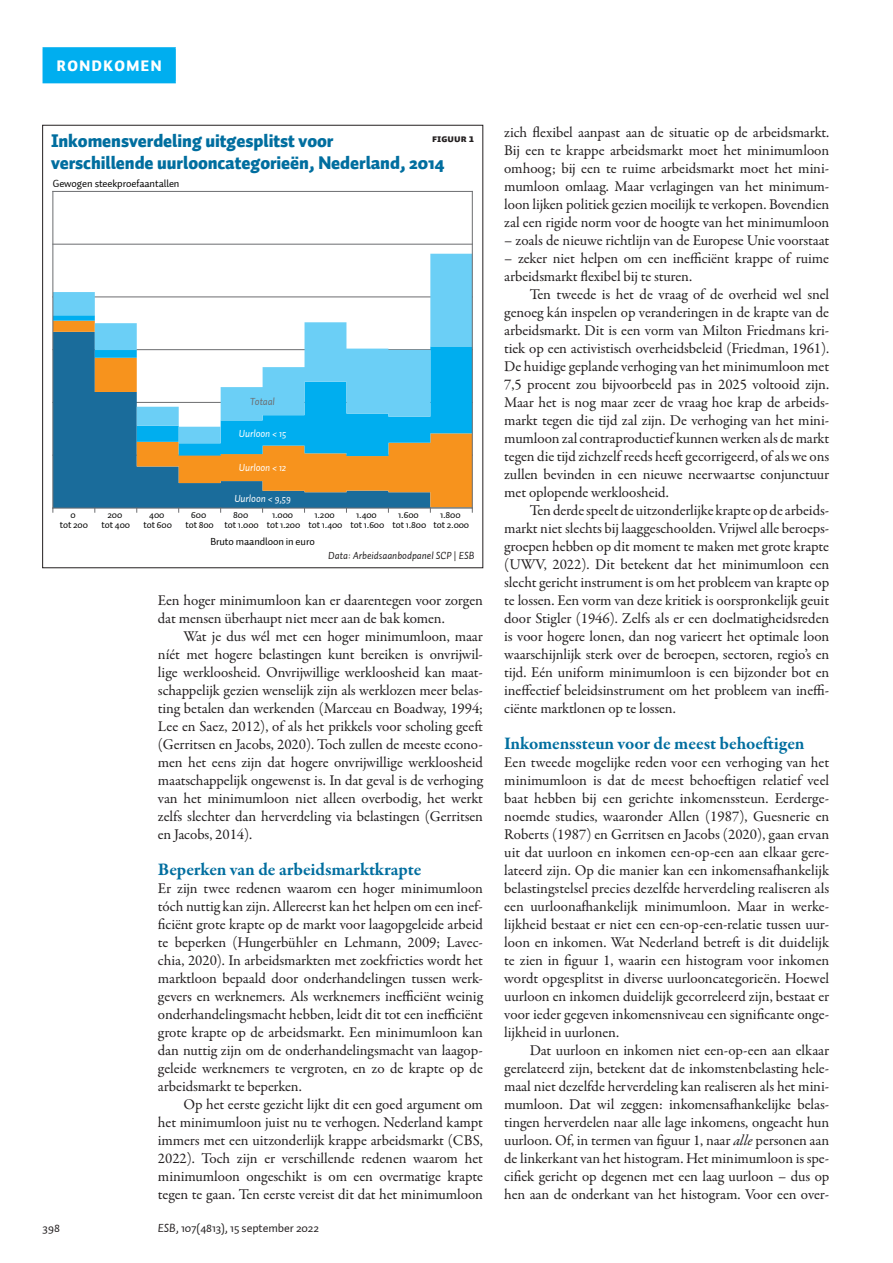
<style>
.page{position:relative;width:893px;height:1263px;background:#fff}
.page>*{position:absolute;margin:0;border:0;box-sizing:border-box;transform-origin:0 0}
.FIGUURKOP{font:900 18px "Auto 1";letter-spacing:-.005em;color:#006e9f}
.TUSSENKOP{font:700 18px "Garamond Premr Pro";letter-spacing:-.005em;color:#006e9f}
.PLAT_VervolgAlinea{font:15px/18px "Garamond Premr Pro";letter-spacing:-.005em;color:#231f20;text-align:justify}
.PLAT_EersteAlinea{font:15px/18px "Garamond Premr Pro";letter-spacing:-.005em;color:#231f20;text-align:justify}
.THEMATITELBLOK{font:900 15px "Auto 1";letter-spacing:.1em;color:#fff}
.t1{font:12px "Auto 1";letter-spacing:-.005em;color:#231f20}
.t2{font:10.5px "Auto 1";letter-spacing:-.01em;color:#050504}
.t3{font:italic 10.5px "Auto 1";letter-spacing:-.01em;color:#fff}
.FIGUUR_BRONVERMELDIN{font:italic 10.5px "Auto 1";color:#231f20}
.FIGUURNUMMMER{font:10.5px "Auto 1 Black Sm Cp";color:#231f20}
.t4{font:italic 10.5px "Auto 1";letter-spacing:-.01em;color:#6c6d70}
.t5{font:9.75px/9.8px "Auto 1";letter-spacing:-.01em;color:#050504;text-align:center}
.s1{font-style:normal}
.s2{font-style:italic}
</style>
<div class="page">
<hr style="left:53px;top:244px;width:419px;height:1px;background:#6c6d70">
<svg style="left:54px;top:456px;width:418px;height:51px;background:#897f5c"></svg>
<svg style="left:54px;top:443px;width:418px;height:13px;background:#6d9687"></svg>
<svg style="left:54px;top:254px;width:418px;height:189px"></svg>
<hr style="left:53px;top:191px;width:419px;height:1px;background:#6c6d70">
<hr style="left:53px;top:191px;width:1px;height:317px;background:#6c6d70">
<hr style="left:53px;top:508px;width:419px;height:1px;background:#6c6d70">
<hr style="left:472px;top:191px;width:1px;height:317px;background:#6c6d70">
<div style="left:43px;top:48px;width:132px;height:35px;background:#00aeef"></div>
<hr style="left:43px;top:47px;width:133px;height:2px;background:#00aeef">
<hr style="left:174px;top:49px;width:2px;height:33px;background:#00aeef">
<hr style="left:43px;top:82px;width:133px;height:1px;background:#00aeef">
<p class="THEMATITELBLOK" style="left:57px;top:56px;width:106px">RONDKOMEN</p>
<p class="FIGUURKOP" style="left:51px;top:129px;width:284px">Inkomensverdeling uitgesplitst voor</p>
<p class="FIGUURKOP" style="left:51px;top:150px;width:395px">verschillende uurlooncategorieën, Nederland, 2014</p>
<p class="FIGUURNUMMMER" style="left:432px;top:132px;width:44px">FIGUUR 1</p>
<p class="t2" style="left:53px;top:176px;width:128px">Gewogen steekproefaantallen</p>
<p class="t4" style="left:250px;top:395px;width:26px">Totaal</p>
<p class="t3" style="left:239px;top:426px;width:49px">Uurloon &lt; 15</p>
<p class="t3" style="left:239px;top:461px;width:49px">Uurloon &lt; 12</p>
<p class="t3" style="left:234px;top:492px;width:58px">Uurloon &lt; 9,59</p>
<p class="t5" style="left:60px;top:510px;width:30px">0<br>tot 200</p>
<p class="t5" style="left:102px;top:510px;width:30px">200 tot 400</p>
<p class="t5" style="left:144px;top:510px;width:30px">400 tot 600</p>
<p class="t5" style="left:185px;top:510px;width:30px">600 tot 800</p>
<p class="t5" style="left:224px;top:510px;width:36px">800<br>tot 1.000</p>
<p class="t5" style="left:267px;top:510px;width:35px">1.000 tot 1.200</p>
<p class="t5" style="left:309px;top:510px;width:35px">1.200 tot 1.400</p>
<p class="t5" style="left:351px;top:510px;width:35px">1.400 tot 1.600</p>
<p class="t5" style="left:392px;top:510px;width:35px">1.600 tot 1.800</p>
<p class="t5" style="left:433px;top:510px;width:37px">1.800<br>tot 2.000</p>
<p class="t2" style="left:210px;top:535px;width:106px">Bruto maandloon in euro</p>
<p class="FIGUUR_BRONVERMELDIN" style="left:328px;top:549px;width:148px">Data: Arbeidsaanbodpanel SCP <span class="s1">|</span> ESB</p>
<p class="PLAT_VervolgAlinea" style="left:158px;top:592px;width:326px">Een hoger minimumloon kan er daarentegen voor zorgen dat mensen überhaupt niet meer aan de bak komen.</p>
<p class="PLAT_VervolgAlinea" style="left:158px;top:628px;width:327px;text-indent:26px">Wat je dus wél met een hoger minimumloon, maar níét met hogere belastingen kunt bereiken is onvrijwil&shy;lige werkloosheid. Onvrijwillige werkloosheid kan maat&shy;schappelijk gezien wenselijk zijn als werklozen meer belas&shy;ting betalen dan werkenden (Marceau en Boadway, 1994; Lee en Saez, 2012), of als het prikkels voor scholing geeft (Gerritsen en Jacobs, 2020). Toch zullen de meeste econo&shy;men het eens zijn dat hogere onvrijwillige werkloosheid maatschappelijk ongewenst is. In dat geval is de verhoging van het minimumloon niet alleen overbodig, het werkt zelfs slechter dan herverdeling via belastingen (Gerritsen en Jacobs, 2014).</p>
<p class="TUSSENKOP" style="left:158px;top:858px;width:265px">Beperken van de arbeidsmarktkrapte</p>
<p class="PLAT_EersteAlinea" style="left:158px;top:880px;width:327px">Er zijn twee redenen waarom een hoger minimumloon tóch nuttig kan zijn. Allereerst kan het helpen om een inef&shy;ficiënt grote krapte op de markt voor laagopgeleide arbeid te beperken (Hungerbühler en Lehmann, 2009; Lavec&shy;chia, 2020). In arbeidsmarkten met zoekfricties wordt het marktloon bepaald door onderhandelingen tussen werk&shy;gevers en werknemers. Als werknemers inefficiënt weinig onderhandelingsmacht hebben, leidt dit tot een inefficiënt grote krapte op de arbeidsmarkt. Een minimumloon kan dan nuttig zijn om de onderhandelingsmacht van laagop&shy;geleide werknemers te vergroten, en zo de krapte op de arbeidsmarkt te beperken.</p>
<p class="PLAT_VervolgAlinea" style="left:158px;top:1096px;width:327px;text-indent:26px">Op het eerste gezicht lijkt dit een goed argument om het minimumloon juist nu te verhogen. Nederland kampt immers met een uitzonderlijk krappe arbeidsmarkt (CBS, 2022). Toch zijn er verschillende redenen waarom het minimumloon ongeschikt is om een overmatige krapte tegen te gaan. Ten eerste vereist dit dat het minimumloon</p>
<p class="t1" style="left:43px;top:1221px;width:19px">398</p>
<p class="t1" style="left:158px;top:1221px;width:163px"><span class="s2">ESB</span>, 107(4813), 15 september 2022</p>
<p class="PLAT_VervolgAlinea" style="left:504px;top:124px;width:327px">zich flexibel aanpast aan de situatie op de arbeidsmarkt.<br>Bij een te krappe arbeidsmarkt moet het minimumloon omhoog; bij een te ruime arbeidsmarkt moet het mini&shy;mumloon omlaag. Maar verlagingen van het minimum&shy;loon lijken politiek gezien moeilijk te verkopen. Bovendien zal een rigide norm voor de hoogte van het minimumloon</p>
<p class="PLAT_VervolgAlinea" style="left:504px;top:232px;width:327px">– zoals de nieuwe richtlijn van de Europese Unie voorstaat</p>
<p class="PLAT_VervolgAlinea" style="left:504px;top:250px;width:326px">– zeker niet helpen om een inefficiënt krappe of ruime arbeidsmarkt flexibel bij te sturen.</p>
<p class="PLAT_VervolgAlinea" style="left:504px;top:286px;width:326px;text-indent:26px">Ten tweede is het de vraag of de overheid wel snel genoeg kán inspelen op veranderingen in de krapte van de arbeidsmarkt. Dit is een vorm van Milton Friedmans kri&shy;tiek op een activistisch overheidsbeleid (Friedman, 1961).<br>De huidige geplande verhoging van het minimumloon met 7,5 procent zou bijvoorbeeld pas in 2025 voltooid zijn.<br>Maar het is nog maar zeer de vraag hoe krap de arbeids&shy;markt tegen die tijd zal zijn. De verhoging van het mini&shy;mumloon zal contraproductief kunnen werken als de markt tegen die tijd zichzelf reeds heeft gecorrigeerd, of als we ons zullen bevinden in een nieuwe neerwaartse conjunctuur met oplopende werkloosheid.</p>
<p class="PLAT_VervolgAlinea" style="left:504px;top:502px;width:327px;text-indent:26px">Ten derde speelt de uitzonderlijke krapte op de arbeids&shy;markt niet slechts bij laaggeschoolden. Vrijwel alle beroeps&shy;groepen hebben op dit moment te maken met grote krapte (UWV, 2022). Dit betekent dat het minimumloon een slecht gericht instrument is om het probleem van krapte op te lossen. Een vorm van deze kritiek is oorspronkelijk geuit door Stigler (1946). Zelfs als er een doelmatigheidsreden is voor hogere lonen, dan nog varieert het optimale loon waarschijnlijk sterk over de beroepen, sectoren, regio’s en tijd. Eén uniform minimumloon is een bijzonder bot en ineffectief beleidsinstrument om het probleem van ineffi&shy;ciënte marktlonen op te lossen.</p>
<p class="TUSSENKOP" style="left:504px;top:732px;width:302px">Inkomenssteun voor de meest behoeftigen</p>
<p class="PLAT_EersteAlinea" style="left:504px;top:754px;width:327px">Een tweede mogelijke reden voor een verhoging van het minimumloon is dat de meest behoeftigen relatief veel baat hebben bij een gerichte inkomenssteun. Eerderge&shy;noemde studies, waaronder Allen (1987), Guesnerie en Roberts (1987) en Gerritsen en Jacobs (2020), gaan ervan uit dat uurloon en inkomen een-op-een aan elkaar gere&shy;lateerd zijn. Op die manier kan een inkomensafhankelijk belastingstelsel precies dezelfde herverdeling realiseren als een uurloonafhankelijk minimumloon. Maar in werke&shy;lijkheid bestaat er niet een een-op-een-relatie tussen uur&shy;loon en inkomen. Wat Nederland betreft is dit duidelijk te zien in figuur 1, waarin een histogram voor inkomen wordt opgesplitst in diverse uurlooncategorieën. Hoewel uurloon en inkomen duidelijk gecorreleerd zijn, bestaat er voor ieder gegeven inkomensniveau een significante onge&shy;lijkheid in uurlonen.</p>
<p class="PLAT_VervolgAlinea" style="left:504px;top:1042px;width:327px;text-indent:26px">Dat uurloon en inkomen niet een-op-een aan elkaar gerelateerd zijn, betekent dat de inkomstenbelasting hele&shy;maal niet dezelfde herverdeling kan realiseren als het mini&shy;mumloon. Dat wil zeggen: inkomensafhankelijke belas&shy;tingen herverdelen naar alle lage inkomens, ongeacht hun uurloon. Of, in termen van figuur 1, naar <span class="s2">alle</span> personen aan de linkerkant van het histogram. Het minimumloon is spe&shy;cifiek gericht op degenen met een laag uurloon – dus op hen aan de onderkant van het histogram. Voor een over-</p>
</div>
